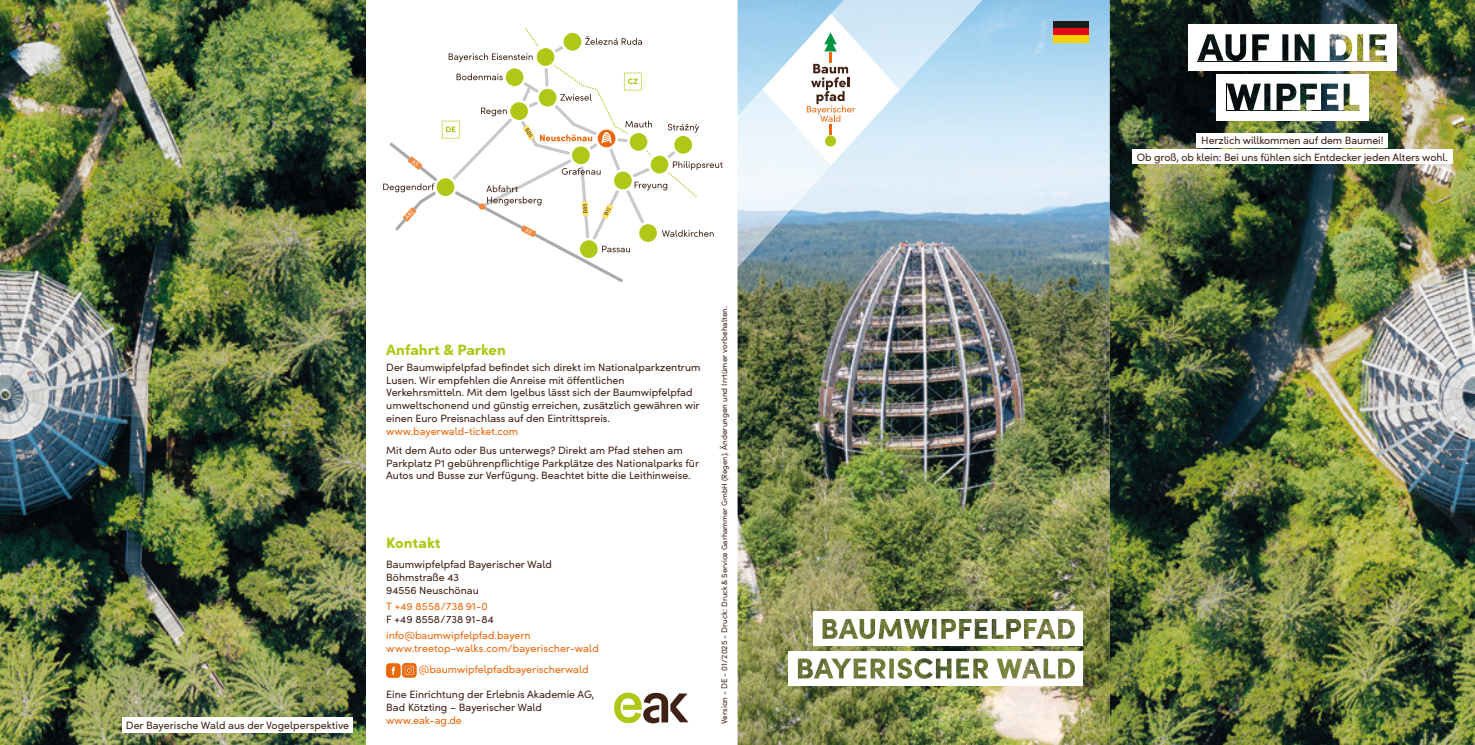
<style>
.page{position:relative;width:1475px;height:745px;background:#fff}
.page>*{position:absolute;margin:0;border:0;box-sizing:border-box;transform-origin:0 0}
.t1{font:900 15px "Sofia Pro";color:#afc716}
.t2{font:10.62px/12.8px "Sofia Pro";color:#402215}
.t3{font:10.62px/12.8px "Sofia Pro";color:#ec670b}
.t4{font:8.12px "Sofia Pro";color:#402215}
.s1{font-size:7.75px}
</style>
<div class="page">
<img style="left:737px;top:0;width:737px;height:744px">
<svg style="left:383px;top:28px;width:339px;height:254px"></svg>
<img style="left:737px;top:0;width:245px;height:267px">
<div style="left:1052px;top:21px;width:36px;height:22px;background:#1c1c1c"></div>
<div style="left:1052px;top:28px;width:36px;height:15px;background:#e30c16"></div>
<div style="left:1052px;top:35px;width:36px;height:8px;background:#f9d300"></div>
<svg style="left:762px;top:14px;width:137px;height:151px"></svg>
<div style="left:788px;top:650px;width:294px;height:34px;background:#fff"></div>
<img style="left:797px;top:658px;width:277px;height:20px">
<div style="left:813px;top:610px;width:269px;height:35px;background:#fff"></div>
<img style="left:822px;top:619px;width:252px;height:19px">
<img style="left:0;top:0;width:365px;height:744px">
<div style="left:122px;top:717px;width:231px;height:15px;background:#fff"></div>
<div style="left:1196px;top:133px;width:191px;height:15px;background:#fff"></div>
<div style="left:1131px;top:149px;width:321px;height:15px;background:#fff"></div>
<svg style="left:614px;top:692px;width:74px;height:30px"></svg>
<svg style="left:386px;top:663px;width:30px;height:14px"></svg>
<div style="left:1215px;top:74px;width:152px;height:46px;background:#fff"></div>
<svg style="left:1226px;top:84px;width:132px;height:26px"></svg>
<div style="left:1187px;top:25px;width:209px;height:46px;background:#fff"></div>
<img style="left:1197px;top:34px;width:189px;height:27px">
<p class="t2" style="left:126px;top:717px;width:225px">Der Bayerische Wald aus der Vogelperspektive</p>
<h1 class="t1" style="left:386px;top:337px;width:121px">Anfahrt &amp; Parken</h1>
<p class="t2" style="left:386px;top:360px;width:316px">Der Baumwipfelpfad befindet sich direkt im Nationalparkzentrum Lusen. Wir empfehlen die Anreise mit öffentlichen Verkehrsmitteln. Mit dem Igelbus lässt sich der Baumwipfelpfad umweltschonend und günstig erreichen, zusätzlich gewähren wir einen Euro Preisnachlass auf den Eintrittspreis.</p>
<p class="t3" style="left:386px;top:424px;width:133px">www.bayerwald-ticket.com</p>
<p class="t2" style="left:386px;top:443px;width:314px">Mit dem Auto oder Bus unterwegs? Direkt am Pfad stehen am<br>Parkplatz P1 gebührenpflichtige Parkplätze des Nationalparks für<br>Autos und Busse zur Verfügung. Beachtet bitte die Leithinweise.</p>
<h1 class="t1" style="left:386px;top:531px;width:56px">Kontakt</h1>
<p class="t2" style="left:386px;top:557px;width:167px">Baumwipfelpfad Bayerischer Wald<br>Böhmstraße 43<br>94556 Neuschönau</p>
<p class="t3" style="left:386px;top:599px;width:103px">T +49 8558 / 738 91-0</p>
<p class="t2" style="left:386px;top:611px;width:109px">F +49 8558 / 738 91-84</p>
<p class="t3" style="left:386px;top:628px;width:214px">info@baumwipfelpfad.bayern www.treetop-walks.com/bayerischer-wald</p>
<p class="t2" style="left:386px;top:687px;width:210px">Eine Einrichtung der Erlebnis Akademie AG,<br>Bad Kötzting – Bayerischer Wald</p>
<p class="t3" style="left:386px;top:712px;width:77px">www.eak-ag.de</p>
<p class="t3" style="left:418px;top:662px;width:171px">@baumwipfelpfadbayerischerwald</p>
<p class="t4" style="left:718px;top:723px;width:419px;rotate:-90deg">Version - DE - 01/ 2025 - Druck: <span class="s1">Druck &amp; Service Garhammer GmbH (Regen)</span>. Änderungen und Irrtümer vorbehalten.</p>
<p class="t2" style="left:1136px;top:132px;width:312px;line-height:16.2px;text-align:center">Herzlich willkommen auf dem Baumei!<br>Ob groß, ob klein: Bei uns fühlen sich Entdecker jeden Alters wohl.</p>
</div>
